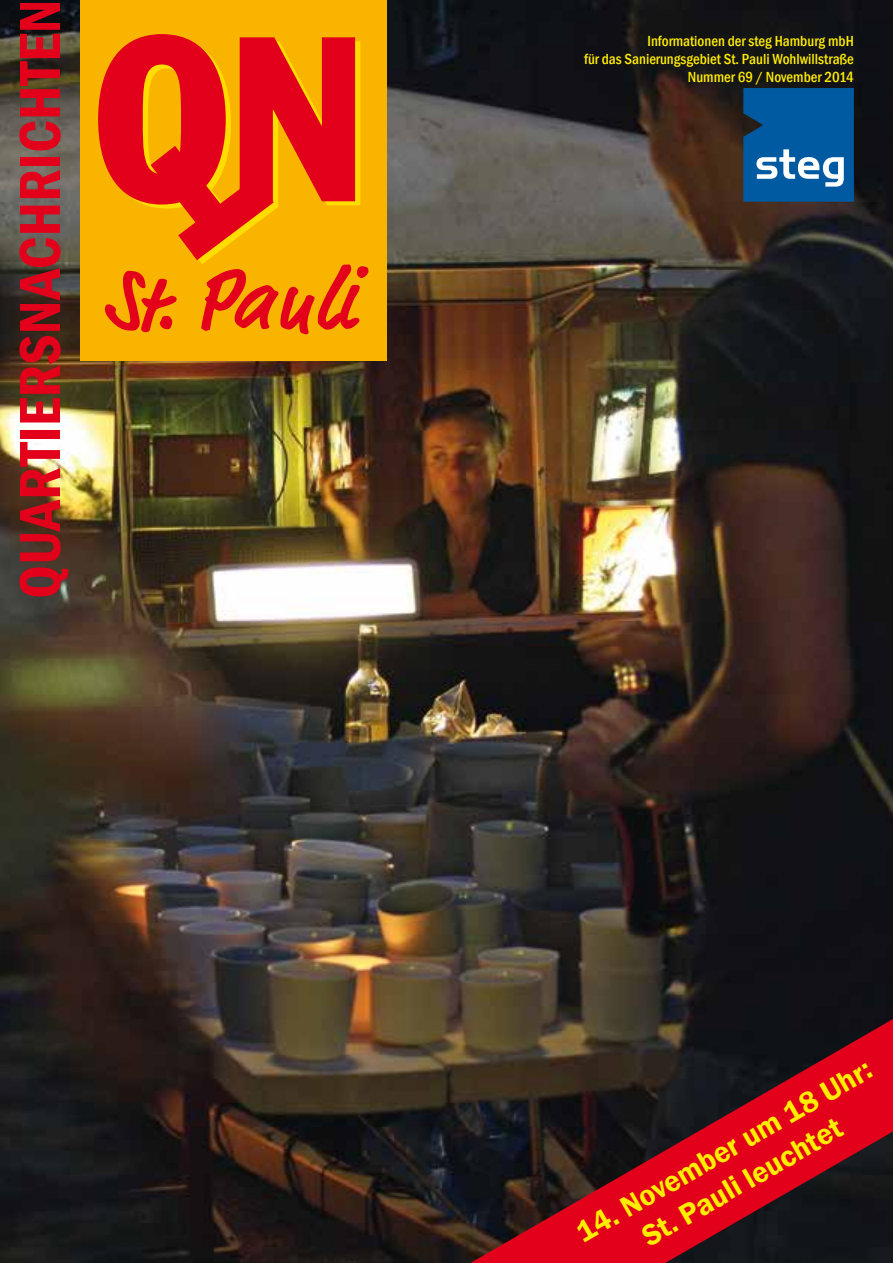
<style>
.page{position:relative;width:893px;height:1263px;background:#fff}
.page>*{position:absolute;margin:0;border:0;box-sizing:border-box;transform-origin:0 0}
.t1{font:600 condensed 60px "Franklin Gothic";color:#e2001a}
.t2{font:600 30px/36px "Franklin Gothic";color:#ffed00;text-align:center}
.t3{font:500 condensed 15px/18px "Franklin Gothic";color:#ffed00;text-align:right}
</style>
<div class="page">
<img style="left:0;top:0;width:893px;height:1263px">
<svg style="left:743px;top:88px;width:111px;height:114px;background:#1a68a5"></svg>
<div style="left:81px;top:0;width:306px;height:361px;background:#f9b400"></div>
<svg style="left:98px;top:34px;width:270px;height:301px"></svg>
<svg style="left:470px;top:1019px;width:423px;height:244px;background:#66141c"></svg>
<h1 class="t1" style="left:0;top:599px;width:601px;rotate:-90deg">QUARTIERSNACHRICHTEN</h1>
<p class="t3" style="left:584px;top:32px;width:271px">Informationen der steg Hamburg mbH<br>für das Sanierungsgebiet St. Pauli Wohlwillstraße<br>Nummer 69 / November 2014</p>
<h2 class="t2" style="left:570px;top:1219px;width:337px;rotate:-30deg">14. November um 18 Uhr:<br>St. Pauli leuchtet</h2>
</div>
